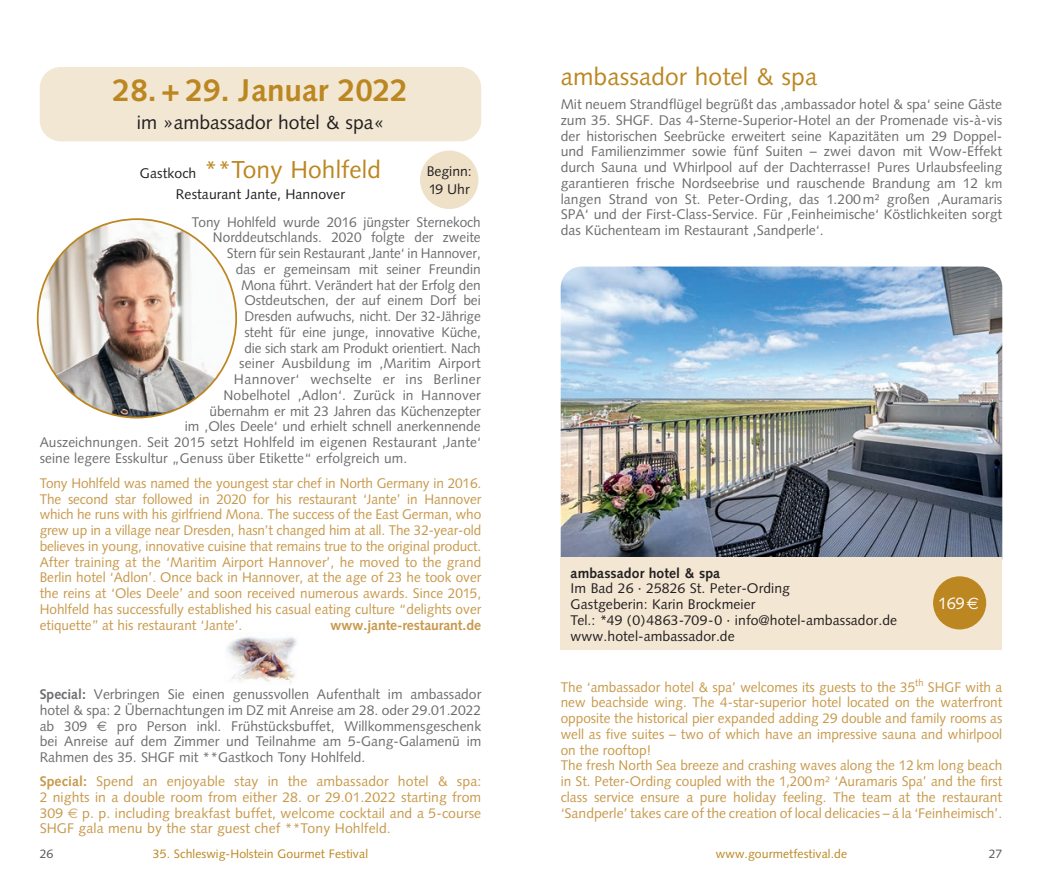
<style>
.page{position:relative;width:1042px;height:893px;background:#fff}
.page>*{position:absolute;margin:0;border:0;box-sizing:border-box;transform-origin:0 0}
.t1{font:700 31.5px "Syntax";color:#bc8620}
.t2{font:24.5px "Syntax";letter-spacing:.005em;color:#bc8620}
.t3{font:19.25px "Syntax";color:#231f20}
.t4{font:16.62px "Syntax";color:#fff}
.t5{font:14px/15.8px "Syntax";color:#6c6d70;text-align:justify}
.t6{font:14px/15.8px "Syntax";color:#c8994b;text-align:justify}
.t7{font:14px/15.8px "Syntax";letter-spacing:.005em;color:#231f20}
.t8{font:14px "Syntax";letter-spacing:.02em;color:#6c6d70}
.t9{font:700 14px "Syntax";letter-spacing:-.01em;color:#c8994b}
.t10{font:700 14px "Syntax";letter-spacing:.005em;color:#231f20}
.t11{font:12.25px "Syntax";letter-spacing:.005em;color:#bc8620}
.t12{font:12.25px "Syntax";color:#57585a}
.s1{font-size:14px;color:#231f20}
.s2{font-weight:700}
.s3{font-family:"Euro Sans"}
.s4{font-family:"Euro Sans";color:#cea55e}
.s5{font-size:13.12px}
.s6{color:#cea55e}
</style>
<div class="page">
<div style="left:40px;top:67px;width:441px;height:74px;background:#f1e7d3;border-radius:21px"></div>
<img style="left:561px;top:267px;width:441px;height:291px">
<div style="left:561px;top:558px;width:441px;height:92px;background:#f3e7d3"></div>
<div style="left:933px;top:576px;width:53px;height:53px;background:#bc8620;border-radius:50%"></div>
<img style="left:38px;top:219px;width:198px;height:199px;border-radius:99px">
<div style="left:420px;top:151px;width:58px;height:58px;background:#efe1c8;border-radius:50%"></div>
<img style="left:227px;top:637px;width:70px;height:46px">
<h1 class="t1" style="left:113px;top:72px;width:297px">28.+ 29. Januar 2022</h1>
<h3 class="t3" style="left:137px;top:111px;width:249px">im »ambassador hotel &amp; spa«</h3>
<h2 class="t2" style="left:140px;top:155px;width:243px"><span class="s1">Gastkoch</span> **Tony Hohlfeld</h2>
<p class="t7" style="left:176px;top:187px;width:170px">Restaurant Jante, Hannover</p>
<p class="t5" style="left:192px;top:214px;width:290px">Tony Hohlfeld wurde 2016 jüngster Sternekoch</p>
<p class="t5" style="left:213px;top:230px;width:269px">Norddeutschlands. 2020 folgte der zweite</p>
<p class="t5" style="left:227px;top:245px;width:255px">Stern für sein Restaurant ‚Jante‘ in Hannover,</p>
<p class="t5" style="left:236px;top:261px;width:246px">das er gemeinsam mit seiner Freundin</p>
<p class="t5" style="left:241px;top:277px;width:241px">Mona führt. Verändert hat der Erfolg den</p>
<p class="t5" style="left:244px;top:293px;width:238px">Ostdeutschen, der auf einem Dorf bei</p>
<p class="t5" style="left:244px;top:308px;width:238px">Dresden aufwuchs, nicht. Der 32-Jährige</p>
<p class="t5" style="left:244px;top:324px;width:238px">steht für eine junge, innovative Küche,</p>
<p class="t5" style="left:244px;top:340px;width:238px">die sich stark am Produkt orientiert. Nach</p>
<p class="t5" style="left:239px;top:356px;width:243px">seiner Ausbildung im ‚Maritim Airport</p>
<p class="t8" style="left:234px;top:371px;width:248px">Hannover‘ wechselte er ins Berliner</p>
<p class="t5" style="left:223px;top:387px;width:259px">Nobelhotel ‚Adlon‘. Zurück in Hannover</p>
<p class="t5" style="left:209px;top:403px;width:273px">übernahm er mit 23 Jahren das Küchenzepter</p>
<p class="t5" style="left:185px;top:419px;width:297px">im ‚Oles Deele‘ und erhielt schnell anerkennende</p>
<p class="t5" style="left:40px;top:434px;width:443px">Auszeichnungen. Seit 2015 setzt Hohlfeld im eigenen Restaurant ‚Jante‘</p>
<p class="t5" style="left:40px;top:450px;width:369px">seine legere Esskultur „Genuss über Etikette“ erfolgreich um.</p>
<p class="t7" style="left:427px;top:163px;width:47px;line-height:17.5px">Beginn:<br>19 Uhr</p>
<p class="t6" style="left:40px;top:475px;width:443px">Tony Hohlfeld was named the youngest star chef in North Germany in 2016.<br>The second star followed in 2020 for his restaurant ‘Jante’ in Hannover which he runs with his girlfriend Mona. The success of the East German, who grew up in a village near Dresden, hasn’t changed him at all. The 32-year-old believes in young, innovative cuisine that remains true to the original product.<br>After training at the ‘Maritim Airport Hannover’, he moved to the grand Berlin hotel ‘Adlon’. Once back in Hannover, at the age of 23 he took over the reins at ‘Oles Deele’ and soon received numerous awards. Since 2015, Hohlfeld has successfully established his casual eating culture “delights over etiquette” at his restaurant ‘Jante’.</p>
<p class="t9" style="left:331px;top:617px;width:152px">www.jante-restaurant.de</p>
<p class="t5" style="left:40px;top:686px;width:443px"><span class="s2">Special:</span> Verbringen Sie einen genussvollen Aufenthalt im ambassador hotel &amp; spa: 2 Übernachtungen im DZ mit Anreise am 28. oder 29.01.2022 ab 309 <span class="s3">€</span> pro Person inkl. Frühstücksbuffet, Willkommensgeschenk bei Anreise auf dem Zimmer und Teilnahme am 5-Gang-Galamenü im Rahmen des 35. SHGF mit **Gastkoch Tony Hohlfeld.</p>
<p class="t6" style="left:40px;top:773px;width:443px"><span class="s2">Special:</span> Spend an enjoyable stay in the ambassador hotel &amp; spa:<br>2 nights in a double room from either 28. or 29.01.2022 starting from 309 <span class="s4">€</span> p. p. including breakfast buffet, welcome cocktail and a 5-course SHGF gala menu by the star guest chef **Tony Hohlfeld.</p>
<h2 class="t2" style="left:561px;top:62px;width:258px">ambassador hotel &amp; spa</h2>
<p class="t5" style="left:561px;top:97px;width:443px">Mit neuem Strandflügel begrüßt das ‚ambassador hotel &amp; spa‘ seine Gäste zum 35. SHGF. Das 4-Sterne-Superior-Hotel an der Promenade vis-à-vis der historischen Seebrücke erweitert seine Kapazitäten um 29 Doppel&shy;und Familienzimmer sowie fünf Suiten – zwei davon mit Wow-Effekt durch Sauna und Whirlpool auf der Dachterrasse! Pures Urlaubsfeeling garantieren frische Nordseebrise und rauschende Brandung am 12 <span class="s5">km </span>langen Strand von St. Peter-Ording, das 1.200m² großen ‚Auramaris SPA‘ und der First-Class-Service. Für ‚Feinheimische‘ Köstlichkeiten sorgt das Küchenteam im Restaurant ‚Sandperle‘.</p>
<p class="t10" style="left:570px;top:565px;width:151px">ambassador hotel &amp; spa</p>
<p class="t7" style="left:570px;top:581px;width:328px">Im Bad 26 · 25826 St. Peter-Ording<br>Gastgeberin: Karin Brockmeier<br>Tel.: *49 (0)4863-709-0 · info@hotel-ambassador.de www.hotel-ambassador.de</p>
<p class="t4" style="left:938px;top:593px;width:42px">169<span class="s3">E</span></p>
<p class="t6" style="left:561px;top:679px;width:443px;text-align:left">The ‘ambassador hotel &amp; spa’ welcomes its guests to the 35<sup>th</sup> SHGF with a new beachside wing. The 4-star-superior hotel located on the waterfront opposite the historical pier expanded adding 29 double and family rooms as well as five suites – two of which have an impressive sauna and whirlpool on the rooftop!<br>The fresh North Sea breeze and crashing waves along the 12 km long beach in St. Peter-Ording coupled with the 1,200m<span class="s6">²</span> ‘Auramaris Spa’ and the first class service ensure a pure holiday feeling. The team at the restaurant ‘Sandperle’ takes care of the creation of local delicacies – á la ‘Feinheimisch’.</p>
<p class="t12" style="left:40px;top:846px;width:15px">26</p>
<p class="t11" style="left:153px;top:846px;width:217px">35. Schleswig-Holstein Gourmet Festival</p>
<p class="t11" style="left:716px;top:846px;width:133px">www.gourmetfestival.de</p>
<p class="t12" style="left:988px;top:846px;width:15px">27</p>
</div>
